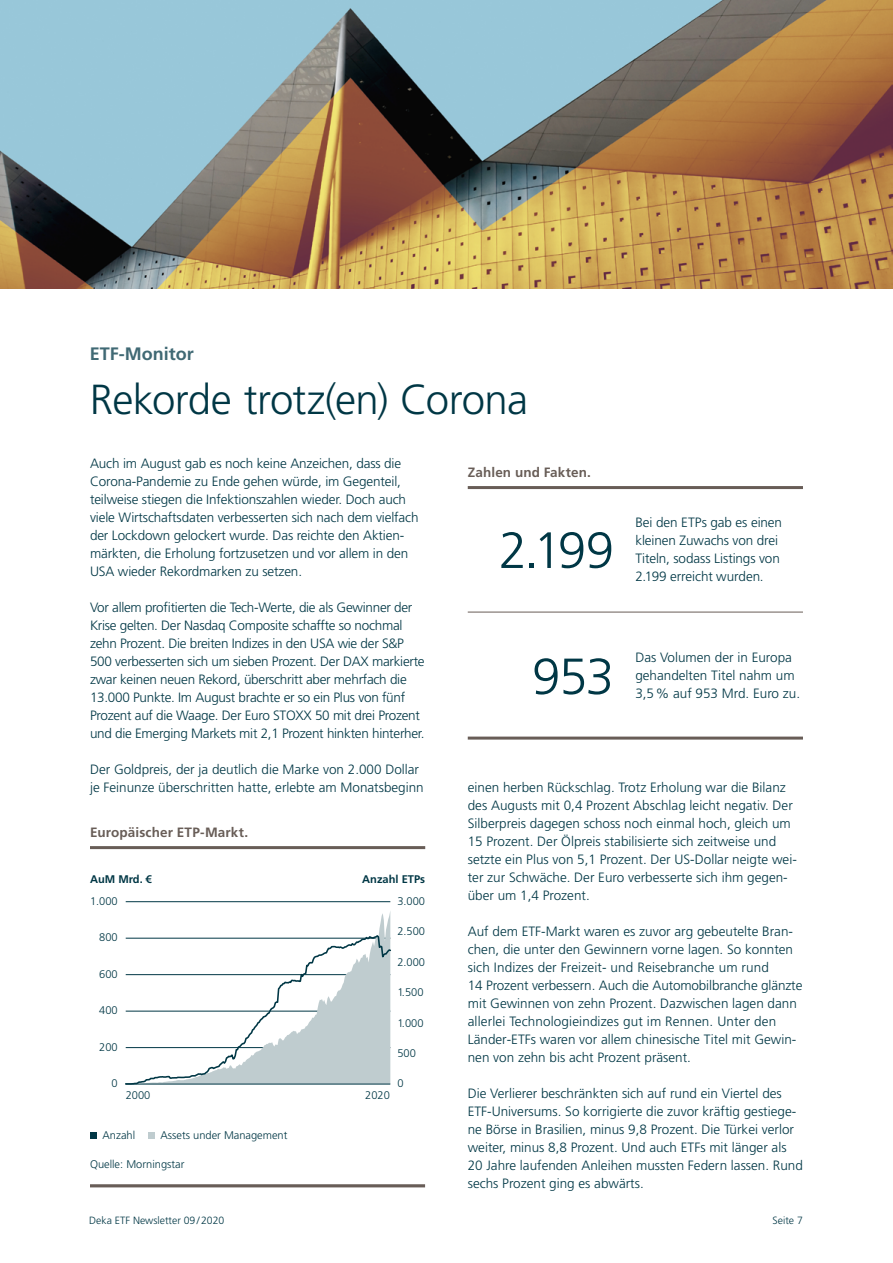
<style>
.page{position:relative;width:893px;height:1263px;background:#fff}
.page>*{position:absolute;margin:0;border:0;box-sizing:border-box;transform-origin:0 0}
.t1{font:300 51px "Deka Frutiger OTPS";letter-spacing:-.03em;color:#003745}
.t2{font:300 42px "Deka Frutiger OTPS";letter-spacing:-.015em;color:#003745}
.t3{font:700 18px "Deka Frutiger OTPS";color:#406974}
.t4{font:300 13.5px/18px "Deka Frutiger OTPS";color:#003745}
.t5{font:300 13.5px/18px "Deka Frutiger OTPS";letter-spacing:-.02em;color:#003745}
.t6{font:700 13.5px "Deka Frutiger OTPS";letter-spacing:.01em;color:#685d57}
.t7{font:300 11.1px "Deka Frutiger OTPS";color:#003745}
.t8{font:700 11.1px "Deka Frutiger OTPS";color:#003745}
.t9{font:300 10.5px "Deka Frutiger OTPS";color:#003745}
</style>
<div class="page">
<hr style="left:90px;top:1184px;width:335px;height:3px;background:#685d57">
<div style="left:148px;top:1132px;width:7px;height:7px;background:#bfcccf"></div>
<div style="left:90px;top:1132px;width:7px;height:7px;background:#003745"></div>
<hr style="left:126px;top:901px;width:264px;height:1px;background:#003745">
<svg style="left:125px;top:934px;width:266px;height:151px"></svg>
<hr style="left:90px;top:846px;width:335px;height:3px;background:#685d57">
<hr style="left:468px;top:486px;width:335px;height:3px;background:#685d57">
<img style="left:0;top:0;width:893px;height:288px">
<hr style="left:468px;top:737px;width:335px;height:3px;background:#685d57">
<hr style="left:468px;top:612px;width:335px;height:1px;background:#685d57">
<h3 class="t3" style="left:90px;top:343px;width:106px">ETF-Monitor</h3>
<h2 class="t2" style="left:90px;top:374px;width:440px">Rekorde trotz(en) Corona</h2>
<p class="t4" style="left:90px;top:454px;width:330px">Auch im August gab es noch keine Anzeichen, dass die Corona-Pandemie zu Ende gehen würde, im Gegenteil, teilweise stiegen die Infektionszahlen wieder. Doch auch viele Wirtschaftsdaten verbesserten sich nach dem vielfach der Lockdown gelockert wurde. Das reichte den Aktien&shy;märkten, die Erholung fortzusetzen und vor allem in den USA wieder Rekordmarken zu setzen.</p>
<p class="t5" style="left:90px;top:598px;width:336px">Vor allem profitierten die Tech-Werte, die als Gewinner der Krise gelten. Der Nasdaq Composite schaffte so nochmal zehn Prozent. Die breiten Indizes in den USA wie der S&amp;P 500 verbesserten sich um sieben Prozent. Der DAX markierte zwar keinen neuen Rekord, überschritt aber mehrfach die 13.000 Punkte. Im August brachte er so ein Plus von fünf Prozent auf die Waage. Der Euro STOXX 50 mit drei Prozent und die Emerging Markets mit 2,1 Prozent hinkten hinterher.</p>
<p class="t4" style="left:90px;top:760px;width:335px">Der Goldpreis, der ja deutlich die Marke von 2.000 Dollar je Feinunze überschritten hatte, erlebte am Monatsbeginn</p>
<p class="t6" style="left:90px;top:824px;width:160px">Europäischer ETP-Markt.</p>
<p class="t8" style="left:90px;top:872px;width:64px">AuM Mrd. €</p>
<p class="t8" style="left:362px;top:872px;width:64px">Anzahl ETPs</p>
<p class="t7" style="left:90px;top:894px;width:29px">1.000</p>
<p class="t7" style="left:99px;top:931px;width:20px">800</p>
<p class="t7" style="left:99px;top:967px;width:20px">600</p>
<p class="t7" style="left:99px;top:1004px;width:20px">400</p>
<p class="t7" style="left:99px;top:1040px;width:20px">200</p>
<p class="t7" style="left:112px;top:1077px;width:8px">0</p>
<p class="t7" style="left:397px;top:894px;width:29px">3.000</p>
<p class="t7" style="left:397px;top:925px;width:29px">2.500</p>
<p class="t7" style="left:397px;top:955px;width:29px">2.000</p>
<p class="t7" style="left:397px;top:985px;width:28px">1.500</p>
<p class="t7" style="left:397px;top:1016px;width:28px">1.000</p>
<p class="t7" style="left:397px;top:1046px;width:20px">500</p>
<p class="t7" style="left:126px;top:1088px;width:26px">2000</p>
<p class="t7" style="left:365px;top:1088px;width:26px">2020</p>
<p class="t7" style="left:397px;top:1077px;width:8px">0</p>
<p class="t7" style="left:103px;top:1128px;width:34px">Anzahl</p>
<p class="t7" style="left:161px;top:1128px;width:128px">Assets under Management</p>
<p class="t7" style="left:90px;top:1157px;width:96px">Quelle: Morningstar</p>
<p class="t6" style="left:468px;top:464px;width:125px">Zahlen und Fakten.</p>
<h1 class="t1" style="left:499px;top:519px;width:117px">2.199</h1>
<p class="t4" style="left:635px;top:513px;width:148px">Bei den ETPs gab es einen kleinen Zuwachs von drei<br>Titeln, sodass Listings von<br>2.199 erreicht wurden.</p>
<h1 class="t1" style="left:532px;top:645px;width:84px">953</h1>
<p class="t4" style="left:635px;top:648px;width:161px">Das Volumen der in Europa gehandelten Titel nahm um</p>
<p class="t4" style="left:635px;top:684px;width:166px">3,5% auf 953 Mrd. Euro zu.</p>
<p class="t4" style="left:468px;top:778px;width:331px">einen herben Rückschlag. Trotz Erholung war die Bilanz des Augusts mit 0,4 Prozent Abschlag leicht negativ. Der Silberpreis dagegen schoss noch einmal hoch, gleich um 15 Prozent. Der Ölpreis stabilisierte sich zeitweise und setzte ein Plus von 5,1 Prozent. Der US-Dollar neigte wei&shy;ter zur Schwäche. Der Euro verbesserte sich ihm gegen&shy;über um 1,4 Prozent.</p>
<p class="t4" style="left:468px;top:922px;width:336px">Auf dem ETF-Markt waren es zuvor arg gebeutelte Bran&shy;chen, die unter den Gewinnern vorne lagen. So konnten sich Indizes der Freizeit- und Reisebranche um rund<br>14 Prozent verbessern. Auch die Automobilbranche glänzte mit Gewinnen von zehn Prozent. Dazwischen lagen dann allerlei Technologieindizes gut im Rennen. Unter den Länder-ETFs waren vor allem chinesische Titel mit Gewin&shy;nen von zehn bis acht Prozent präsent.</p>
<p class="t4" style="left:468px;top:1084px;width:337px">Die Verlierer beschränkten sich auf rund ein Viertel des ETF-Universums. So korrigierte die zuvor kräftig gestiege&shy;ne Börse in Brasilien, minus 9,8 Prozent. Die Türkei verlor weiter, minus 8,8 Prozent. Und auch ETFs mit länger als 20 Jahre laufenden Anleihen mussten Federn lassen. Rund sechs Prozent ging es abwärts.</p>
<p class="t9" style="left:89px;top:1214px;width:137px">Deka ETF Newsletter 09/2020</p>
<p class="t9" style="left:773px;top:1214px;width:32px">Seite 7</p>
</div>
